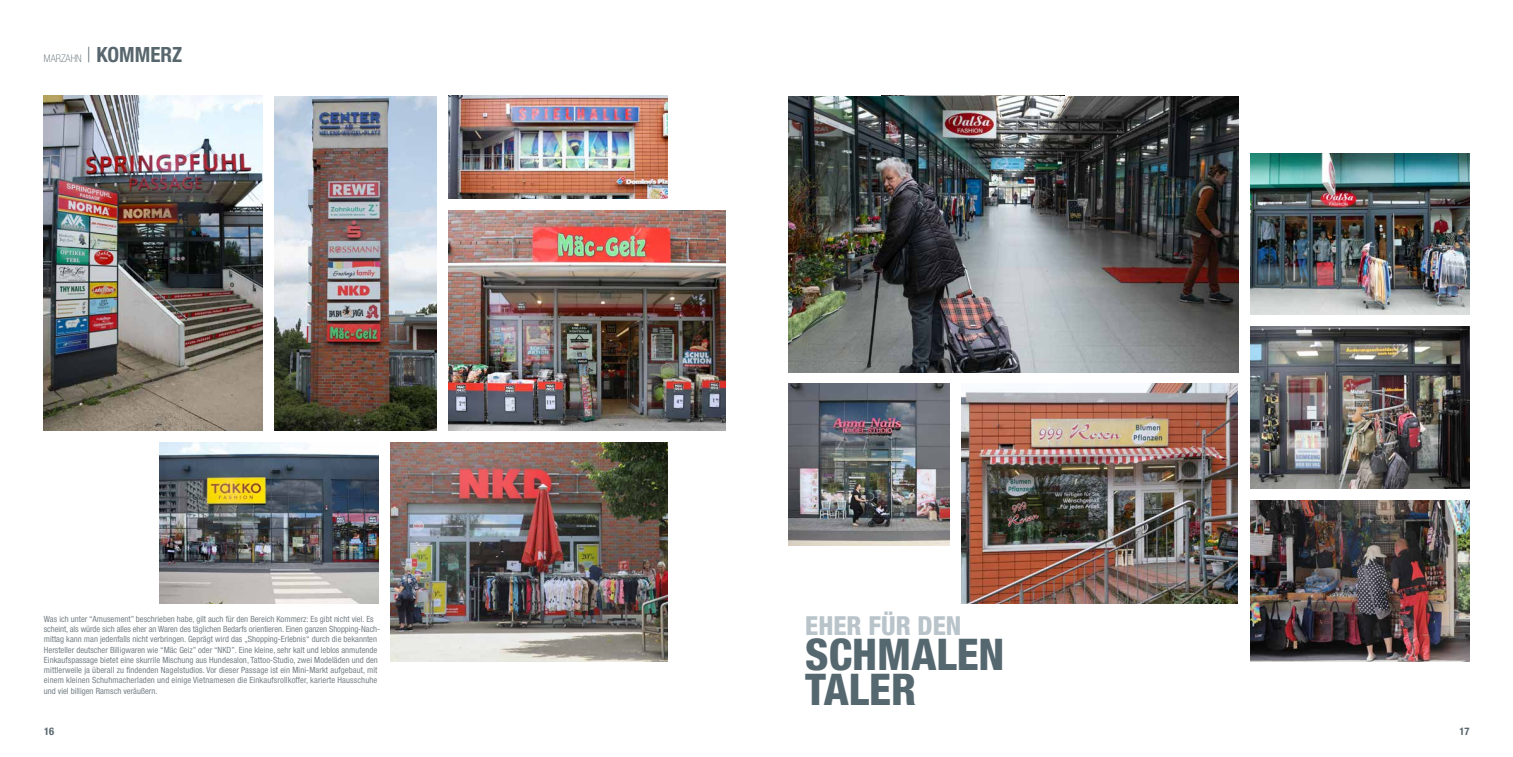
<style>
.page{position:relative;width:1513px;height:757px;background:#fff}
.page>*{position:absolute;margin:0;border:0;box-sizing:border-box;transform-origin:0 0}
.t1{font:800 condensed 43.75px/35px "Helvetica Neue LT Pro";color:#55676f}
.t2{font:800 condensed 26.25px "Helvetica Neue LT Pro";color:#b8c3ca}
.t3{font:100 condensed 10.5px "Helvetica Neue LT Pro";color:#58666d}
.t4{font:700 condensed 10.5px "Helvetica Neue LT Pro";color:#58666d}
.t5{font:condensed 8.58px/10.2px "Helvetica Neue LT Pro";color:#778186}
.s1{font-size:21px}
.s2{font-weight:700;font-size:21px}
</style>
<div class="page">
<img style="left:1250px;top:326px;width:219px;height:162px">
<img style="left:275px;top:96px;width:161px;height:334px">
<img style="left:448px;top:211px;width:277px;height:219px">
<img style="left:1250px;top:500px;width:219px;height:162px">
<img style="left:448px;top:96px;width:219px;height:103px">
<img style="left:390px;top:442px;width:277px;height:220px">
<img style="left:788px;top:96px;width:450px;height:276px">
<img style="left:788px;top:384px;width:161px;height:161px">
<img style="left:159px;top:442px;width:219px;height:161px">
<img style="left:44px;top:96px;width:219px;height:334px">
<img style="left:961px;top:384px;width:277px;height:219px">
<img style="left:1250px;top:153px;width:219px;height:161px">
<p class="t3" style="left:44px;top:53px;width:140px">MARZAHN <span class="s1">|</span> <span class="s2">KOMMERZ</span></p>
<p class="t5" style="left:44px;top:613px;width:338px">Was ich unter “Amusement” beschrieben habe, gilt auch für den Bereich Kommerz: Es gibt nicht viel. Es scheint, als würde sich alles eher an Waren des täglichen Bedarfs orientieren. Einen ganzen Shopping-Nach&shy;mittag kann man jedenfalls nicht verbringen. Geprägt wird das „Shopping-Erlebnis“ durch die bekannten Hersteller deutscher Billigwaren wie “Mäc Geiz” oder “NKD”. Eine kleine, sehr kalt und leblos anmutende Einkaufspassage bietet eine skurrile Mischung aus Hundesalon, Tattoo-Studio, zwei Modeläden und den mittlerweile ja überall zu findenden Nagelstudios. Vor dieser Passage ist ein Mini-Markt aufgebaut, mit einem kleinen Schuhmacherladen und einige Vietnamesen die Einkaufsrollkoffer, karierte Hausschuhe und viel billigen Ramsch veräußern.</p>
<h2 class="t2" style="left:805px;top:609px;width:158px">EHER FÜR DEN</h2>
<h1 class="t1" style="left:805px;top:635px;width:201px">SCHMALEN<br>TALER</h1>
<p class="t4" style="left:44px;top:725px;width:12px">16</p>
<p class="t4" style="left:1460px;top:725px;width:12px">17</p>
</div>
